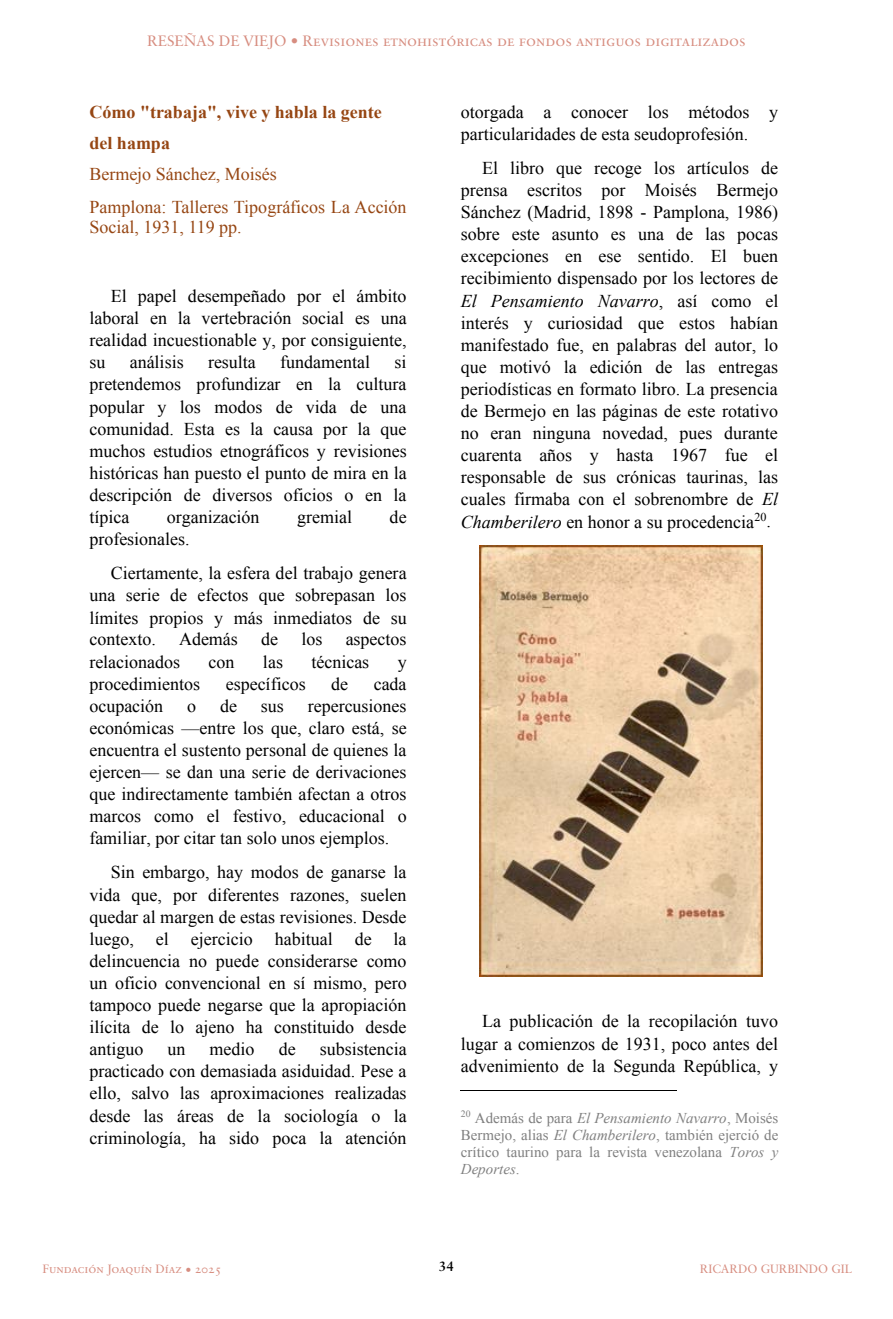
<style>
.page{position:relative;width:893px;height:1319px;background:#fff}
.page>*{position:absolute;margin:0;border:0;box-sizing:border-box;transform-origin:0 0}
.t1{font:18px/22px "Times New Roman";color:#000;text-align:justify}
.t2{font:18px/32.5px "Times New Roman";color:#964613}
.t3{font:700 18px/31px "Times New Roman";color:#964613}
.t4{font:15px/17.2px "Times New Roman";color:#7f7f7f;text-align:justify}
.t5{font:15px "Sabon Roman SC";color:#d78d80}
.t6{font:700 13.5px "Sabon";color:#000}
.t7{font:12px "Sabon Roman SC";color:#d78d80}
.s1{font-style:italic}
</style>
<div class="page">
<img style="left:480px;top:546px;width:282px;height:430px">
<hr style="left:461px;top:1090px;width:216px;height:1px;background:#000">
<p class="t5" style="left:147px;top:31px;width:600px">RESEÑAS DE VIEJO • Revisiones etnohistóricas de fondos antiguos digitalizados</p>
<p class="t3" style="left:89px;top:96px;width:294px">Cómo "trabaja", vive y habla la gente del hampa</p>
<p class="t2" style="left:89px;top:157px;width:319px">Bermejo Sánchez, Moisés<br>Pamplona: Talleres Tipográficos La Acción</p>
<p class="t2" style="left:89px;top:211px;width:154px">Social, 1931, 119 pp.</p>
<p class="t1" style="left:89px;top:285px;width:319px;text-indent:21px">El papel desempeñado por el ámbito laboral en la vertebración social es una realidad incuestionable y, por consiguiente, su</p>
<p class="t1" style="left:89px;top:351px;width:319px;text-indent:305px">si pretendemos profundizar en la cultura popular y los modos de vida de una comunidad. Esta es la causa por la que muchos estudios etnográficos y revisiones históricas han puesto el punto de mira en la descripción de diversos oficios o en la típica</p>
<p class="t1" style="left:130px;top:351px;width:55px">análisis</p>
<p class="t1" style="left:208px;top:351px;width:49px">resulta</p>
<p class="t1" style="left:280px;top:351px;width:91px">fundamental</p>
<p class="t1" style="left:167px;top:505px;width:94px">organización</p>
<p class="t1" style="left:297px;top:505px;width:56px">gremial</p>
<p class="t1" style="left:390px;top:505px;width:19px">de</p>
<p class="t1" style="left:111px;top:521px;width:297px;line-height:34px;text-indent:-21px">profesionales.<br>Ciertamente, la esfera del trabajo genera</p>
<p class="t1" style="left:89px;top:584px;width:319px">una serie de efectos que sobrepasan los límites propios y más inmediatos de su contexto.</p>
<p class="t1" style="left:179px;top:628px;width:60px">Además</p>
<p class="t1" style="left:261px;top:628px;width:19px">de</p>
<p class="t1" style="left:301px;top:628px;width:23px">los</p>
<p class="t1" style="left:346px;top:628px;width:62px">aspectos</p>
<p class="t1" style="left:89px;top:650px;width:92px">relacionados</p>
<p class="t1" style="left:209px;top:650px;width:27px">con</p>
<p class="t1" style="left:263px;top:650px;width:22px">las</p>
<p class="t1" style="left:311px;top:650px;width:59px">técnicas</p>
<p class="t1" style="left:398px;top:650px;width:10px">y</p>
<p class="t1" style="left:89px;top:672px;width:112px">procedimientos</p>
<p class="t1" style="left:226px;top:672px;width:81px">específicos</p>
<p class="t1" style="left:331px;top:672px;width:18px">de</p>
<p class="t1" style="left:374px;top:672px;width:34px">cada</p>
<p class="t1" style="left:89px;top:694px;width:75px">ocupación</p>
<p class="t1" style="left:187px;top:694px;width:11px">o</p>
<p class="t1" style="left:220px;top:694px;width:18px">de</p>
<p class="t1" style="left:261px;top:694px;width:25px">sus</p>
<p class="t1" style="left:89px;top:694px;width:319px;text-indent:218px">repercusiones económicas —entre los que, claro está, se encuentra el sustento personal de quienes la ejercen— se dan una serie de derivaciones que indirectamente también afectan a otros marcos como el festivo, educacional o familiar, por citar tan solo unos ejemplos.</p>
<p class="t1" style="left:89px;top:860px;width:319px;text-indent:21px">Sin embargo, hay modos de ganarse la vida que, por diferentes razones, suelen quedar al margen de estas revisiones. Desde luego, el ejercicio habitual de la delincuencia no puede considerarse como un oficio convencional en sí mismo, pero tampoco puede negarse que la apropiación ilícita de lo ajeno ha constituido desde antiguo</p>
<p class="t1" style="left:89px;top:1037px;width:319px;text-indent:230px">subsistencia practicado con demasiada asiduidad. Pese a ello, salvo las aproximaciones realizadas desde las áreas de la sociología o la criminología, ha sido poca la atención</p>
<p class="t1" style="left:168px;top:1037px;width:19px">un</p>
<p class="t1" style="left:210px;top:1037px;width:46px">medio</p>
<p class="t1" style="left:279px;top:1037px;width:18px">de</p>
<p class="t1" style="left:461px;top:100px;width:319px">otorgada a conocer los métodos y particularidades de esta seudoprofesión.</p>
<p class="t1" style="left:461px;top:157px;width:319px;text-indent:21px">El libro que recoge los artículos de prensa escritos por Moisés Bermejo Sánchez (Madrid, 1898 - Pamplona, 1986) sobre este asunto es una de las pocas excepciones en ese sentido. El buen recibimiento dispensado por los lectores de <span class="s1">El Pensamiento Navarro</span>, así como el interés y curiosidad que estos habían manifestado fue, en palabras del autor, lo que motivó la edición de las entregas periodísticas en formato libro. La presencia de Bermejo en las páginas de este rotativo no eran ninguna novedad, pues durante cuarenta años y hasta 1967 fue el responsable de sus crónicas taurinas, las cuales firmaba con el sobrenombre de <span class="s1">El Chamberilero</span> en honor a su procedencia<sup>20</sup>.</p>
<p class="t1" style="left:461px;top:1009px;width:319px;text-indent:21px">La publicación de la recopilación tuvo lugar a comienzos de 1931, poco antes del advenimiento de la Segunda República, y</p>
<p class="t4" style="left:461px;top:1108px;width:319px"><sup>20</sup> Además de para <span class="s1">El Pensamiento Navarro</span>, Moisés Bermejo, alias <span class="s1">El Chamberilero</span>, también ejerció de crítico taurino para la revista venezolana <span class="s1">Toros y Deportes</span>.</p>
<p class="t6" style="left:439px;top:1257px;width:17px">34</p>
<p class="t7" style="left:43px;top:1261px;width:181px">Fundación Joaquín Díaz • 2025</p>
<p class="t7" style="left:700px;top:1261px;width:154px">RICARDO GURBINDO GIL</p>
</div>
